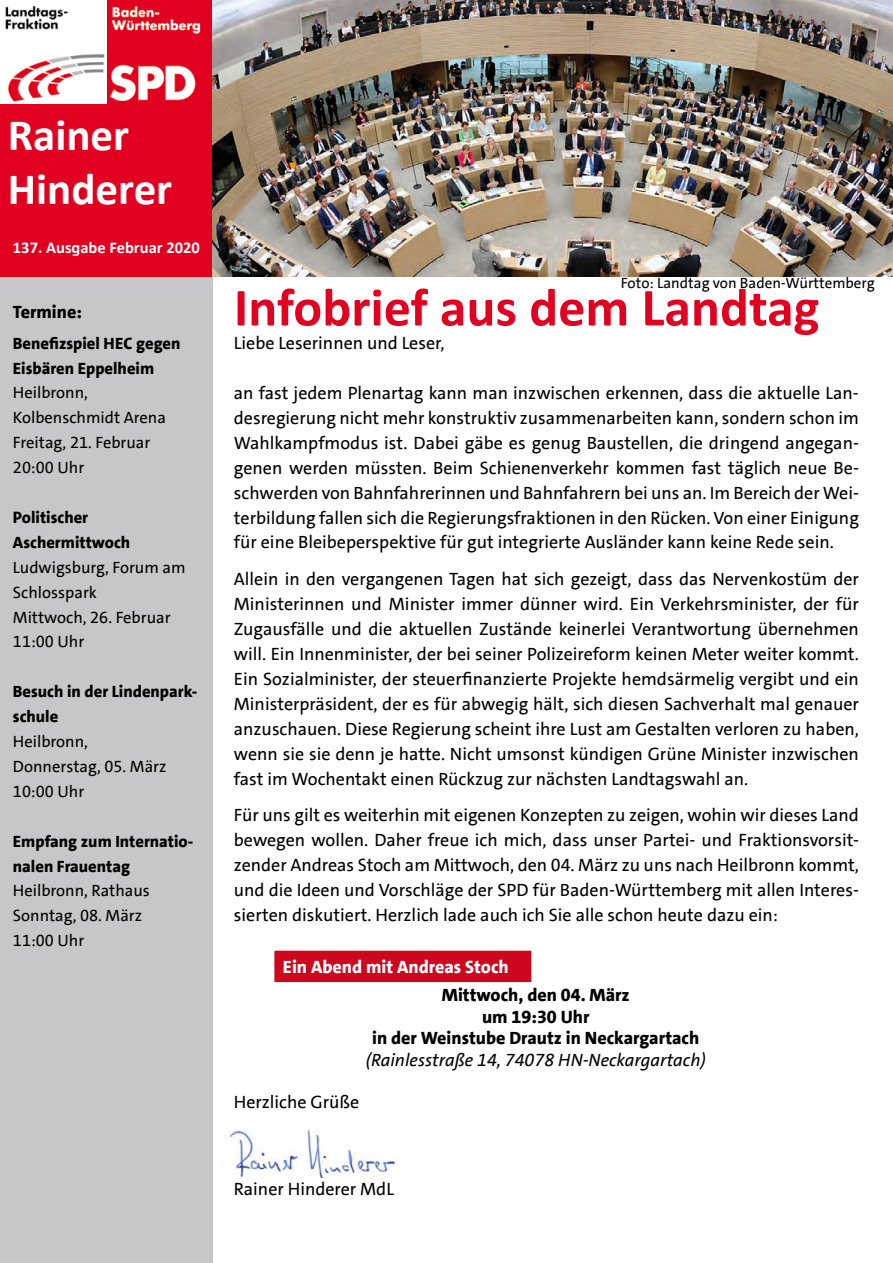
<style>
.page{position:relative;width:893px;height:1263px;background:#fff}
.page>*{position:absolute;margin:0;border:0;box-sizing:border-box;transform-origin:0 0}
.t1{font:700 54px "Calibri";color:#e20020}
.t2{font:700 45px/54px "Calibri";color:#fff}
.t3{font:18px/24.9px "SPD The Sans";color:#000;text-align:justify}
.t4{font:800 18px/21.6px "SPD The Sans";color:#000;text-align:center}
.t5{font:italic 18px "SPD The Sans";color:#000}
.t6{font:800 18px "SPD The Sans";color:#fff}
.t7{font:16.5px/24.9px "SPD The Sans";color:#000}
.t8{font:800 16.5px/24.9px "SPD The Sans";color:#000}
.t9{font:700 16.5px "Calibri";color:#fff}
.t10{font:15px "SPD The Sans";color:#000}
</style>
<div class="page">
<div style="left:0;top:276px;width:213px;height:987px;background:#c6c7c8"></div>
<div style="left:0;top:0;width:213px;height:276px;background:#e20020"></div>
<div style="left:0;top:0;width:106px;height:104px;background:#fff"></div>
<img style="left:5px;top:6px;width:100px;height:96px">
<img style="left:110px;top:0;width:103px;height:106px">
<img style="left:213px;top:0;width:680px;height:276px">
<img style="left:229px;top:1129px;width:167px;height:48px">
<div style="left:272px;top:948px;width:261px;height:36px;background:#cd071e"></div>
<div style="left:270px;top:946px;width:266px;height:40px;border:4px solid #fff"></div>
<h2 class="t2" style="left:8px;top:108px;width:166px">Rainer<br>Hinderer</h2>
<p class="t9" style="left:13px;top:235px;width:188px">137. Ausgabe Februar 2020</p>
<p class="t4" style="left:13px;top:301px;width:71px">Termine:</p>
<p class="t8" style="left:13px;top:331px;width:169px">Benefizspiel HEC gegen<br>Eisbären Eppelheim</p>
<p class="t7" style="left:13px;top:380px;width:155px">Heilbronn,<br>Kolbenschmidt Arena<br>Freitag, 21. Februar<br>20:00 Uhr</p>
<p class="t8" style="left:13px;top:505px;width:119px">Politischer<br>Aschermittwoch</p>
<p class="t7" style="left:13px;top:555px;width:174px">Ludwigsburg, Forum am<br>Schlosspark<br>Mittwoch, 26. Februar<br>11:00 Uhr</p>
<p class="t8" style="left:13px;top:679px;width:186px">Besuch in der Lindenpark&shy;schule</p>
<p class="t7" style="left:13px;top:729px;width:155px">Heilbronn,<br>Donnerstag, 05. März<br>10:00 Uhr</p>
<p class="t8" style="left:13px;top:829px;width:182px">Empfang zum Internatio&shy;nalen Frauentag</p>
<p class="t7" style="left:13px;top:878px;width:139px">Heilbronn, Rathaus<br>Sonntag, 08. März<br>11:00 Uhr</p>
<p class="t10" style="left:621px;top:273px;width:255px">Foto: Landtag von Baden-Württemberg</p>
<h1 class="t1" style="left:234px;top:269px;width:587px">Infobrief aus dem Landtag</h1>
<p class="t3" style="left:234px;top:331px;width:212px">Liebe Leserinnen und Leser,</p>
<p class="t3" style="left:234px;top:381px;width:627px">an fast jedem Plenartag kann man inzwischen erkennen, dass die aktuelle Lan&shy;desregierung nicht mehr konstruktiv zusammenarbeiten kann, sondern schon im Wahlkampfmodus ist. Dabei gäbe es genug Baustellen, die dringend angegan&shy;genen werden müssten. Beim Schienenverkehr kommen fast täglich neue Be&shy;schwerden von Bahnfahrerinnen und Bahnfahrern bei uns an. Im Bereich der Wei&shy;terbildung fallen sich die Regierungsfraktionen in den Rücken. Von einer Einigung für eine Bleibeperspektive für gut integrierte Ausländer kann keine Rede sein.</p>
<p class="t3" style="left:234px;top:567px;width:627px">Allein in den vergangenen Tagen hat sich gezeigt, dass das Nervenkostüm der Ministerinnen und Minister immer dünner wird. Ein Verkehrsminister, der für Zugausfälle und die aktuellen Zustände keinerlei Verantwortung übernehmen will. Ein Innenminister, der bei seiner Polizeireform keinen Meter weiter kommt.<br>Ein Sozialminister, der steuerfinanzierte Projekte hemdsärmelig vergibt und ein Ministerpräsident, der es für abwegig hält, sich diesen Sachverhalt mal genauer anzuschauen. Diese Regierung scheint ihre Lust am Gestalten verloren zu haben, wenn sie sie denn je hatte. Nicht umsonst kündigen Grüne Minister inzwischen fast im Wochentakt einen Rückzug zur nächsten Landtagswahl an.</p>
<p class="t3" style="left:234px;top:803px;width:627px">Für uns gilt es weiterhin mit eigenen Konzepten zu zeigen, wohin wir dieses Land bewegen wollen. Daher freue ich mich, dass unser Partei- und Fraktionsvorsit&shy;zender Andreas Stoch am Mittwoch, den 04. März zu uns nach Heilbronn kommt, und die Ideen und Vorschläge der SPD für Baden-Württemberg mit allen Interes&shy;sierten diskutiert. Herzlich lade auch ich Sie alle schon heute dazu ein:</p>
<p class="t6" style="left:283px;top:955px;width:227px">Ein Abend mit Andreas Stoch</p>
<p class="t4" style="left:372px;top:984px;width:329px">Mittwoch, den 04. März<br>um 19:30 Uhr<br>in der Weinstube Drautz in Neckargartach</p>
<p class="t5" style="left:366px;top:1048px;width:342px">(Rainlesstraße 14, 74078 HN-Neckargartach)</p>
<p class="t3" style="left:234px;top:1090px;width:127px">Herzliche Grüße</p>
<p class="t3" style="left:234px;top:1176px;width:162px">Rainer Hinderer MdL</p>
</div>
